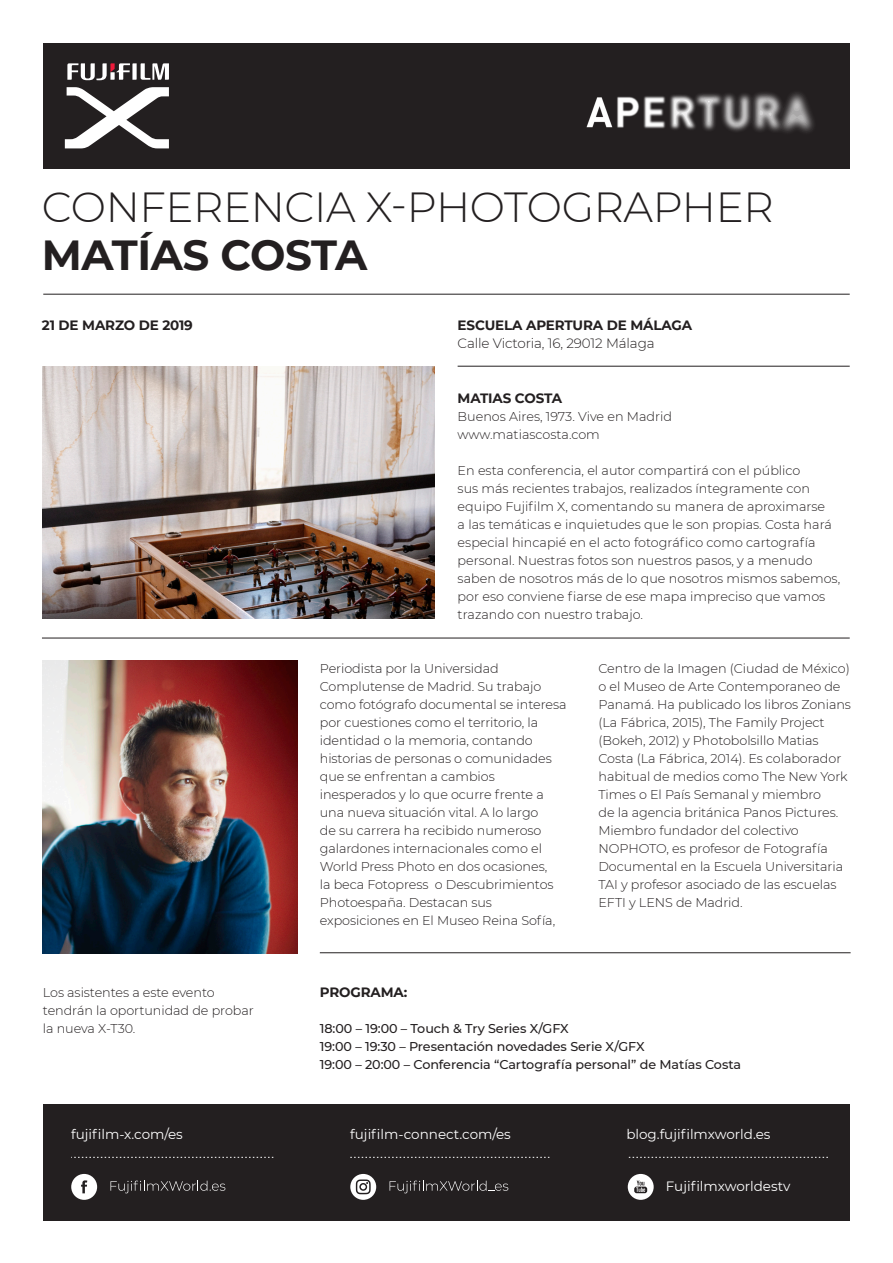
<style>
.page{position:relative;width:893px;height:1263px;background:#fff}
.page>*{position:absolute;margin:0;border:0;box-sizing:border-box;transform-origin:0 0}
.t1{font:300 42px/48px "Montserrat";letter-spacing:-.01em;color:#231f20}
.t2{font:13.5px "Montserrat";color:#fff}
.t3{font:700 13.5px "Montserrat";letter-spacing:-.01em;color:#231f20}
.t4{font:300 13.5px "Montserrat";letter-spacing:-.01em;color:#231f20}
.t5{font:300 12.75px/18px "Montserrat";letter-spacing:-.005em;color:#231f20}
.t6{font:500 12.75px "Montserrat";letter-spacing:-.005em;color:#231f20}
.s1{font-weight:700}
</style>
<div class="page">
<div style="left:43px;top:43px;width:807px;height:126px;background:#231f20"></div>
<hr style="left:43px;top:294px;width:807px;height:1px;background:#231f20">
<hr style="left:458px;top:366px;width:392px;height:1px;background:#231f20">
<hr style="left:42px;top:638px;width:808px;height:1px;background:#231f20">
<hr style="left:320px;top:952px;width:531px;height:1px;background:#231f20">
<img style="left:43px;top:367px;width:392px;height:252px">
<div style="left:43px;top:1105px;width:806px;height:116px;background:#231f20"></div>
<img style="left:43px;top:660px;width:254px;height:293px">
<svg style="left:110px;top:1180px;width:115px;height:13px"></svg>
<svg style="left:71px;top:1174px;width:26px;height:26px"></svg>
<svg style="left:390px;top:1180px;width:118px;height:13px"></svg>
<svg style="left:350px;top:1174px;width:26px;height:26px"></svg>
<svg style="left:71px;top:1157px;width:202px;height:1px"></svg>
<svg style="left:350px;top:1157px;width:199px;height:1px"></svg>
<svg style="left:629px;top:1157px;width:199px;height:1px"></svg>
<svg style="left:628px;top:1174px;width:26px;height:26px"></svg>
<svg style="left:65px;top:87px;width:104px;height:61px"></svg>
<svg style="left:67px;top:63px;width:102px;height:17px"></svg>
<img style="left:586px;top:92px;width:228px;height:41px">
<p class="t1" style="left:42px;top:182px;width:733px">CONFERENCIA X-PHOTOGRAPHER<br><span class="s1">MATÍAS COSTA</span></p>
<p class="t3" style="left:42px;top:315px;width:152px">21 DE MARZO DE 2019</p>
<p class="t3" style="left:458px;top:315px;width:236px">ESCUELA APERTURA DE MÁLAGA</p>
<p class="t4" style="left:458px;top:334px;width:199px">Calle Victoria, 16, 29012 Málaga</p>
<p class="t3" style="left:458px;top:388px;width:106px">MATIAS COSTA</p>
<p class="t5" style="left:458px;top:407px;width:216px">Buenos Aires, 1973. Vive en Madrid</p>
<p class="t5" style="left:458px;top:425px;width:144px">www.matiascosta.com</p>
<p class="t5" style="left:458px;top:461px;width:384px">En esta conferencia, el autor compartirá con el público<br>sus más recientes trabajos, realizados íntegramente con equipo Fujifilm X, comentando su manera de aproximarse<br>a las temáticas e inquietudes que le son propias. Costa hará especial hincapié en el acto fotográfico como cartografía personal. Nuestras fotos son nuestros pasos, y a menudo saben de nosotros más de lo que nosotros mismos sabemos, por eso conviene fiarse de ese mapa impreciso que vamos trazando con nuestro trabajo.</p>
<p class="t5" style="left:43px;top:983px;width:173px">Los asistentes a este evento</p>
<p class="t5" style="left:43px;top:1001px;width:212px">tendrán la oportunidad de probar</p>
<p class="t5" style="left:43px;top:1019px;width:94px">la nueva X-T30.</p>
<p class="t5" style="left:320px;top:659px;width:248px">Periodista por la Universidad Complutense de Madrid. Su trabajo como fotógrafo documental se interesa por cuestiones como el territorio, la identidad o la memoria, contando historias de personas o comunidades que se enfrentan a cambios inesperados y lo que ocurre frente a una nueva situación vital. A lo largo<br>de su carrera ha recibido numeroso galardones internacionales como el World Press Photo en dos ocasiones,<br>la beca Fotopress o Descubrimientos Photoespaña. Destacan sus exposiciones en El Museo Reina Sofía,</p>
<p class="t5" style="left:598px;top:659px;width:254px">Centro de la Imagen (Ciudad de México) o el Museo de Arte Contemporaneo de Panamá. Ha publicado los libros Zonians (La Fábrica, 2015), The Family Project (Bokeh, 2012) y Photobolsillo Matias Costa (La Fábrica, 2014). Es colaborador habitual de medios como The New York Times o El País Semanal y miembro<br>de la agencia británica Panos Pictures.<br>Miembro fundador del colectivo NOPHOTO, es profesor de Fotografía Documental en la Escuela Universitaria TAI y profesor asociado de las escuelas EFTI y LENS de Madrid.</p>
<p class="t3" style="left:320px;top:982px;width:89px">PROGRAMA:</p>
<p class="t6" style="left:320px;top:1019px;width:250px">18:00 – 19:00 – Touch &amp; Try Series X/GFX</p>
<p class="t6" style="left:320px;top:1037px;width:326px">19:00 – 19:30 – Presentación novedades Serie X/GFX</p>
<p class="t6" style="left:320px;top:1055px;width:423px">19:00 – 20:00 – Conferencia “Cartografía personal” de Matías Costa</p>
<p class="t2" style="left:71px;top:1125px;width:113px">fujifilm-x.com/es</p>
<p class="t2" style="left:350px;top:1125px;width:162px">fujifilm-connect.com/es</p>
<p class="t2" style="left:626px;top:1125px;width:146px">blog.fujifilmxworld.es</p>
<p class="t2" style="left:666px;top:1177px;width:126px">Fujifilmxworldestv</p>
</div>
